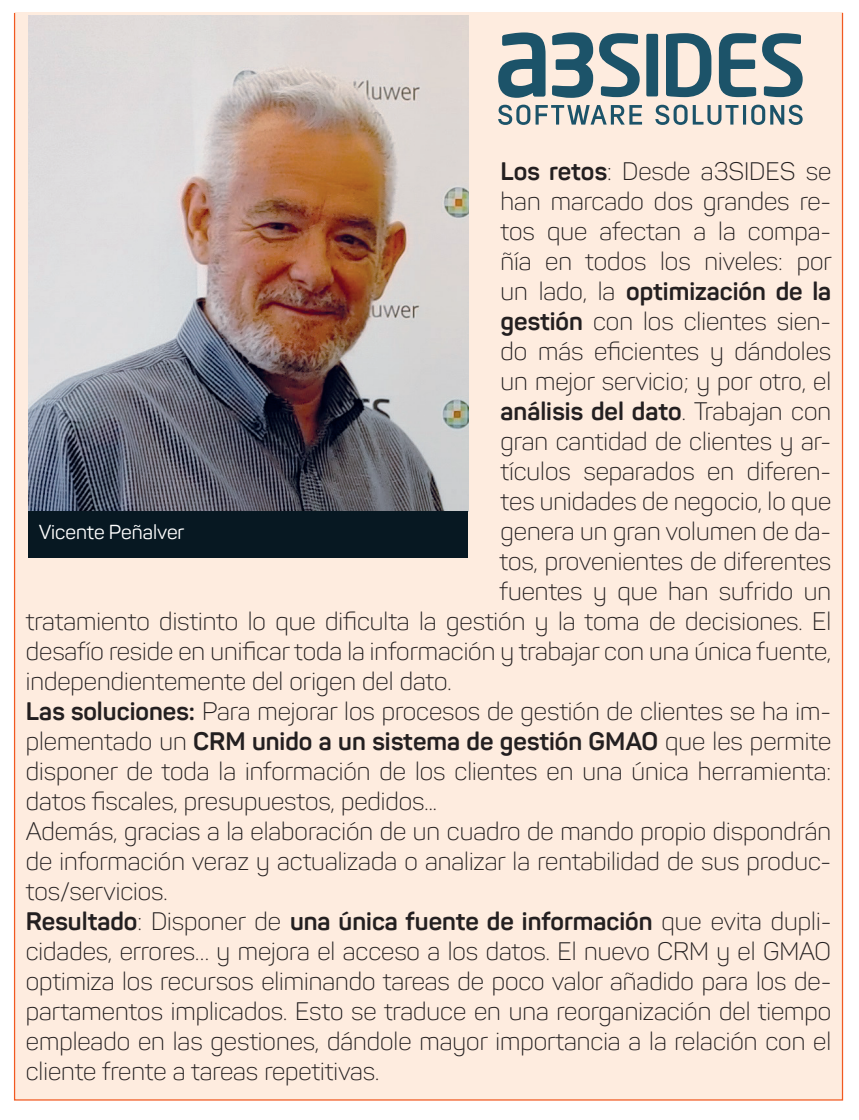
<style>
.page{position:relative;width:859px;height:1120px;background:#fff}
.page>*{position:absolute;margin:0;border:0;box-sizing:border-box;transform-origin:0 0}
.t1{font:300 25px "Panton";color:#231f20}
.t2{font:700 25px "Panton";color:#231f20}
.t3{font:20px "Panton";color:#fff}
.s1{font-weight:700}
.s2{font-weight:300}
</style>
<div class="page">
<div style="left:15px;top:13px;width:827px;height:1087px;background:#feecdf"></div>
<img style="left:28px;top:15px;width:441px;height:496px">
<div style="left:28px;top:511px;width:439px;height:46px;background:#071822"></div>
<svg style="left:498px;top:32px;width:305px;height:66px"></svg>
<svg style="left:498px;top:105px;width:305px;height:20px"></svg>
<p class="t1" style="left:501px;top:156px;width:332px"><span class="s1">Los retos</span>: Desde a3SIDES se</p>
<p class="t1" style="left:501px;top:186px;width:332px">han marcado dos grandes re-</p>
<p class="t1" style="left:501px;top:216px;width:332px">tos que afectan a la compa-</p>
<p class="t1" style="left:501px;top:246px;width:333px">ñía en todos los niveles: por</p>
<p class="t2" style="left:501px;top:276px;width:332px"><span class="s2">un lado, la</span> optimización de la</p>
<p class="t1" style="left:501px;top:306px;width:332px"><span class="s1">gestión</span> con los clientes sien-</p>
<p class="t1" style="left:501px;top:336px;width:332px">do más eficientes y dándoles</p>
<p class="t1" style="left:501px;top:366px;width:332px">un mejor servicio; y por otro, el</p>
<p class="t2" style="left:501px;top:396px;width:332px">análisis del dato<span class="s2">. Trabajan con</span></p>
<p class="t1" style="left:501px;top:426px;width:332px">gran cantidad de clientes y ar-</p>
<p class="t1" style="left:501px;top:456px;width:332px">tículos separados en diferen-</p>
<p class="t1" style="left:501px;top:486px;width:332px">tes unidades de negocio, lo que</p>
<p class="t1" style="left:501px;top:516px;width:332px">genera un gran volumen de da-</p>
<p class="t1" style="left:499px;top:546px;width:333px">tos, provenientes de diferentes</p>
<p class="t1" style="left:499px;top:576px;width:333px">fuentes y que han sufrido un</p>
<p class="t1" style="left:26px;top:606px;width:807px">tratamiento distinto lo que dificulta la gestión y la toma de decisiones. El</p>
<p class="t1" style="left:26px;top:636px;width:807px">desafío reside en unificar toda la información y trabajar con una única fuente,</p>
<p class="t1" style="left:26px;top:666px;width:427px">independientemente del origen del dato.</p>
<p class="t1" style="left:26px;top:696px;width:807px"><span class="s1">Las soluciones:</span> Para mejorar los procesos de gestión de clientes se ha im-</p>
<p class="t2" style="left:26px;top:726px;width:807px"><span class="s2">plementado un</span> CRM unido a un sistema de gestión GMAO <span class="s2">que les permite</span></p>
<p class="t1" style="left:26px;top:756px;width:807px">disponer de toda la información de los clientes en una única herramienta:</p>
<p class="t1" style="left:26px;top:786px;width:413px">datos fiscales, presupuestos, pedidos...</p>
<p class="t1" style="left:26px;top:816px;width:807px">Además, gracias a la elaboración de un cuadro de mando propio dispondrán</p>
<p class="t1" style="left:26px;top:846px;width:807px">de información veraz y actualizada o analizar la rentabilidad de sus produc-</p>
<p class="t1" style="left:26px;top:876px;width:143px">tos/servicios.</p>
<p class="t2" style="left:26px;top:906px;width:807px">Resultado<span class="s2">: Disponer de</span> una única fuente de información <span class="s2">que evita dupli-</span></p>
<p class="t1" style="left:26px;top:936px;width:807px">cidades, errores… y mejora el acceso a los datos. El nuevo CRM y el GMAO</p>
<p class="t1" style="left:26px;top:966px;width:807px">optimiza los recursos eliminando tareas de poco valor añadido para los de-</p>
<p class="t1" style="left:26px;top:996px;width:807px">partamentos implicados. Esto se traduce en una reorganización del tiempo</p>
<p class="t1" style="left:26px;top:1026px;width:807px">empleado en las gestiones, dándole mayor importancia a la relación con el</p>
<p class="t1" style="left:26px;top:1056px;width:355px">cliente frente a tareas repetitivas.</p>
<p class="t3" style="left:39px;top:520px;width:147px">Vicente Peñalver</p>
</div>
